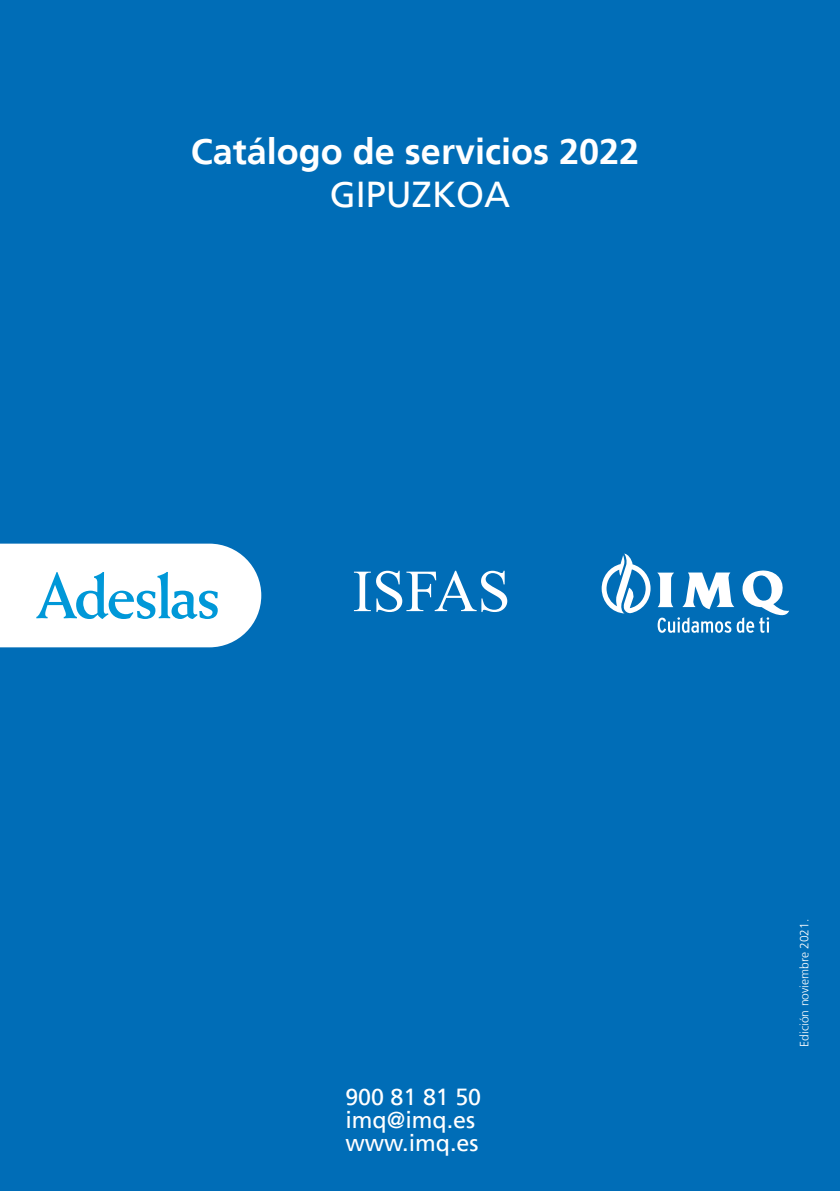
<style>
.page{position:relative;width:840px;height:1191px;background:#fff}
.page>*{position:absolute;margin:0;border:0;box-sizing:border-box;transform-origin:0 0}
.t1{font:59.6px "Times New Roman";color:#fff}
.t2{font:700 36px "Frutiger LT";color:#fff}
.t3{font:36px "Frutiger LT";color:#fff}
.t4{font:23.2px/23.2px "Frutiger LT";color:#fff}
.t5{font:300 12px "Frutiger LT";color:#fff}
</style>
<div class="page">
<div style="left:0;top:0;width:839px;height:1191px;background:#006db7"></div>
<svg style="left:0;top:543px;width:261px;height:104px;background:#dbeef8"></svg>
<svg style="left:601px;top:553px;width:49px;height:60px"></svg>
<svg style="left:657px;top:570px;width:131px;height:63px"></svg>
<h2 class="t2" style="left:190px;top:130px;width:450px">Catálogo de servicios 2022</h2>
<h2 class="t3" style="left:329px;top:173px;width:182px">GIPUZKOA</h2>
<h1 class="t1" style="left:352px;top:549px;width:159px">ISFAS</h1>
<p class="t4" style="left:345px;top:1085px;width:137px">900 81 81 50 imq@imq.es www.imq.es</p>
<p class="t5" style="left:797px;top:1046px;width:129px;rotate:-90deg">Edición noviembre 2021.</p>
</div>
